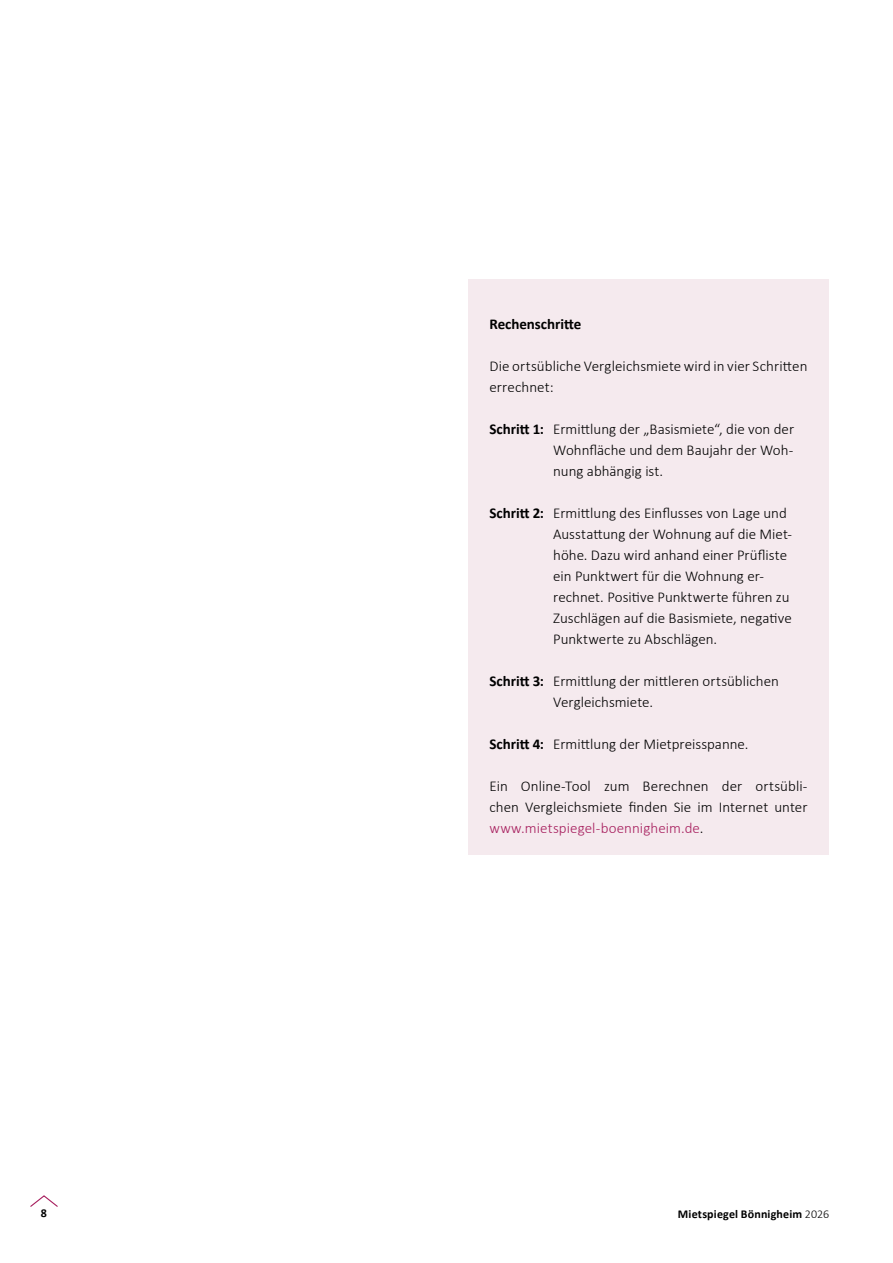
<style>
.page{position:relative;width:893px;height:1263px;background:#fff}
.page>*{position:absolute;margin:0;border:0;box-sizing:border-box;transform-origin:0 0}
.t1{font:300 15px/21px "Calibri";color:#000}
.t2{font:700 15px "Calibri";letter-spacing:-.005em;color:#000}
.t3{font:700 12px "Calibri";letter-spacing:.015em;color:#000}
.s1{font-weight:700}
.s2{color:#a71f5e}
.s3{font-weight:300}
</style>
<div class="page">
<svg style="left:30px;top:1195px;width:28px;height:12px"></svg>
<div style="left:468px;top:279px;width:361px;height:575px;background:#f5eaee"></div>
<p class="t2" style="left:489px;top:314px;width:94px">Rechenschritte</p>
<p class="t1" style="left:489px;top:356px;width:320px">Die ortsübliche Vergleichsmiete wird in vier Schritten errechnet:</p>
<p class="t1" style="left:553px;top:419px;width:243px;text-align:justify;text-indent:-64px"><span class="s1">Schritt 1:</span> Ermittlung der „Basismiete“, die von der Wohnfläche und dem Baujahr der Woh&shy;nung abhängig ist.</p>
<p class="t1" style="left:553px;top:503px;width:240px;text-indent:-64px"><span class="s1">Schritt 2:</span> Ermittlung des Einflusses von Lage und Ausstattung der Wohnung auf die Miet&shy;höhe. Dazu wird anhand einer Prüfliste ein Punktwert für die Wohnung er&shy;rechnet. Positive Punktwerte führen zu Zuschlägen auf die Basismiete, negative Punktwerte zu Abschlägen.</p>
<p class="t1" style="left:553px;top:671px;width:227px;text-indent:-64px"><span class="s1">Schritt 3:</span> Ermittlung der mittleren ortsüblichen<br>Vergleichsmiete.</p>
<p class="t1" style="left:489px;top:734px;width:261px"><span class="s1">Schritt 4:</span> Ermittlung der Mietpreisspanne.</p>
<p class="t1" style="left:489px;top:776px;width:320px;text-align:justify">Ein Online-Tool zum Berechnen der ortsübli&shy;chen Vergleichsmiete finden Sie im Internet unter <span class="s2">www.mietspiegel-boennigheim.de</span>.</p>
<p class="t3" style="left:41px;top:1205px;width:8px">8</p>
<p class="t3" style="left:678px;top:1205px;width:153px">Mietspiegel Bönnigheim <span class="s3">2026</span></p>
</div>
